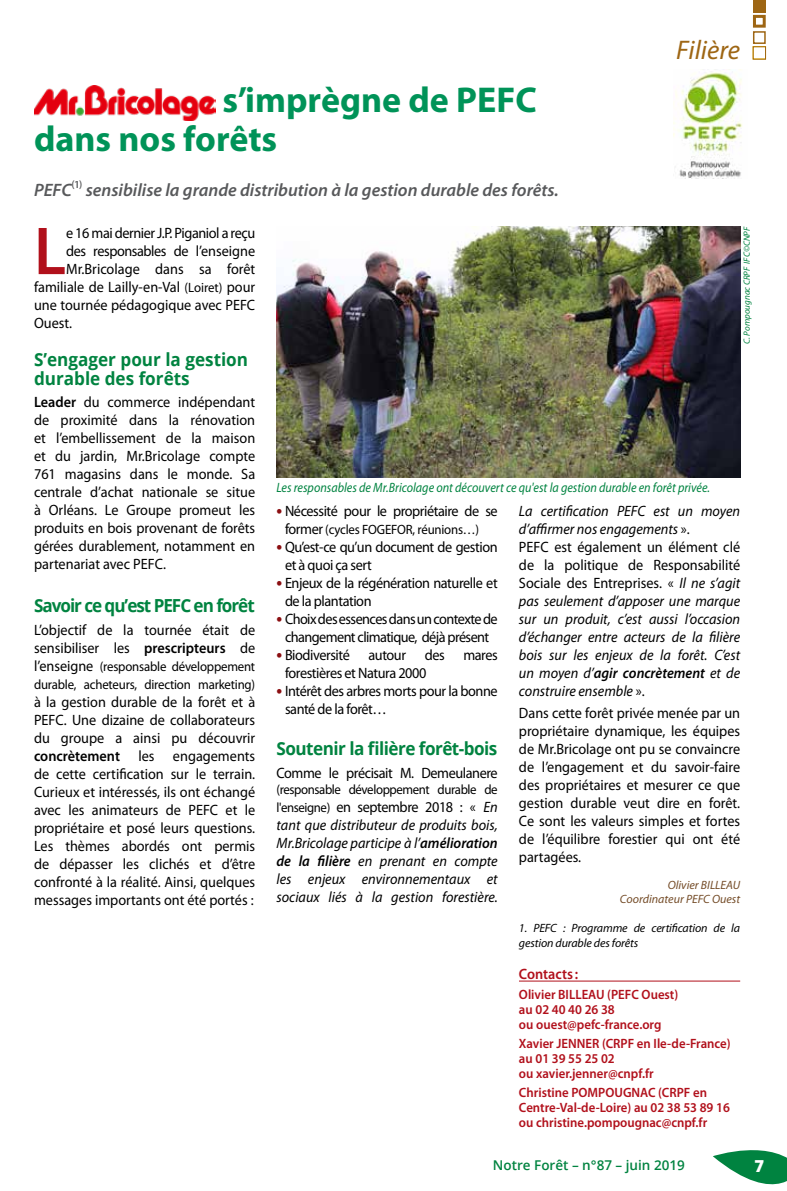
<style>
.page{position:relative;width:787px;height:1191px;background:#fff}
.page>*{position:absolute;margin:0;border:0;box-sizing:border-box;transform-origin:0 0}
.t1{font:600 68.4px "Myriad Pro";color:#b1101b;scale:.95 1}
.t2{font:700 36px "Myriad Pro";color:#009358}
.t3{font:italic 27px "Myriad Pro";color:#9e6614}
.t4{font:italic 600 18px "Myriad Pro";color:#58595b}
.t5{font:700 18px/19.5px "Open Sans";color:#008340;scale:.95 1}
.t6{font:700 18px "Open Sans";letter-spacing:-.03em;color:#008340;scale:.95 1}
.t7{font:700 18px "Open Sans";letter-spacing:-.06em;color:#008340;scale:.95 1}
.t8{font:800 16.5px "Open Sans";color:#fff}
.t9{font:15px/18px "Myriad Pro";letter-spacing:-.03em;color:#000;scale:.95 1}
.t10{font:italic 15px/18px "Myriad Pro";color:#000;text-align:justify;scale:.95 1}
.t11{font:15px/18px "Myriad Pro";color:#000;scale:.95 1}
.t12{font:600 15px "Myriad Pro";color:#b1101b;scale:.95 1}
.t13{font:600 13.5px/15px "Myriad Pro";color:#b1101b;scale:.95 1}
.t14{font:13.5px/18px "Myriad Pro";letter-spacing:-.015em;color:#000;scale:.95 1}
.t15{font:italic 13.5px "Myriad Pro";color:#008340;scale:.9 1}
.t16{font:600 13.5px "Open Sans";color:#008340}
.t17{font:italic 12px/14.7px "Myriad Pro";letter-spacing:-.01em;color:#000}
.t18{font:italic 12px/14.4px "Myriad Pro";color:#754d29;text-align:right}
.t19{font:italic 9px "Myriad Pro";color:#008340}
.s1{font-weight:400;font-style:normal}
.s2{font-size:13.5px}
.s3{font-weight:600}
.s4{font-size:15px}
.s5{font-weight:700;font-size:18px;color:#8b0f12}
.s6{font-style:normal;font-size:13.5px}
.s7{font-style:normal}
</style>
<div class="page">
<hr style="left:519px;top:980px;width:221px;height:1px;background:#b1101b">
<svg style="left:713px;top:1150px;width:74px;height:35px"></svg>
<img style="left:276px;top:226px;width:464px;height:251px">
<img style="left:673px;top:71px;width:69px;height:108px">
<div style="left:753px;top:0;width:12px;height:13px;background:#9e6614"></div>
<div style="left:753px;top:15px;width:12px;height:13px;border:3px solid #9e6614"></div>
<div style="left:753px;top:31px;width:12px;height:13px;border:2px solid #9e6614"></div>
<img style="left:34px;top:85px;width:181px;height:35px">
<h2 class="t2" style="left:222px;top:76px;width:316px">s’imprègne de PEFC</h2>
<h2 class="t2" style="left:34px;top:116px;width:245px">dans nos forêts</h2>
<p class="t4" style="left:34px;top:179px;width:526px">PEFC<span class="s1">⁽¹⁾</span> sensibilise la grande distribution à la gestion durable des forêts.</p>
<h3 class="t3" style="left:676px;top:33px;width:66px">Filière</h3>
<h1 class="t1" style="left:34px;top:208px;width:35px">L</h1>
<p class="t9" style="left:66px;top:224px;width:200px">e 16 mai dernier J.P. Piganiol a reçu</p>
<p class="t9" style="left:66px;top:242px;width:201px">des responsables de l’enseigne</p>
<p class="t11" style="left:66px;top:260px;width:201px">Mr.Bricolage dans sa forêt</p>
<p class="t11" style="left:34px;top:278px;width:234px">familiale de Lailly-en-Val <span class="s2">(Loiret)</span> pour</p>
<p class="t11" style="left:34px;top:296px;width:234px">une tournée pédagogique avec PEFC</p>
<p class="t9" style="left:34px;top:314px;width:42px">Ouest.</p>
<p class="t5" style="left:34px;top:349px;width:227px">S’engager pour la gestion durable des forêts</p>
<p class="t9" style="left:34px;top:393px;width:234px;text-align:justify"><span class="s3">Leader</span> du commerce indépendant de proximité dans la rénovation et l’embellissement de la maison et du jardin, Mr.Bricolage compte 761 magasins dans le monde. Sa centrale d’achat nationale se situe à Orléans. Le Groupe promeut les produits en bois provenant de forêts gérées durablement, notamment en partenariat avec PEFC.</p>
<p class="t7" style="left:34px;top:593px;width:234px">Savoir ce qu’est PEFC en forêt</p>
<p class="t11" style="left:34px;top:620px;width:234px">L’objectif de la tournée était de sensibiliser les <span class="s3">prescripteurs</span> de</p>
<p class="t14" style="left:34px;top:657px;width:234px"><span class="s4">l’enseigne</span> (responsable développement durable, acheteurs, direction marketing)</p>
<p class="t9" style="left:34px;top:692px;width:234px;text-align:justify">à la gestion durable de la forêt et à PEFC. Une dizaine de collaborateurs du groupe a ainsi pu découvrir <span class="s3">concrètement</span> les engagements de cette certification sur le terrain.<br>Curieux et intéressés, ils ont échangé avec les animateurs de PEFC et le propriétaire et posé leurs questions.<br>Les thèmes abordés ont permis de dépasser les clichés et d’être confronté à la réalité. Ainsi, quelques messages importants ont été portés :</p>
<p class="t19" style="left:741px;top:344px;width:119px;rotate:-90deg">C. Pompougnac CRPF IFC©CNPF</p>
<p class="t15" style="left:276px;top:479px;width:483px">Les responsables de Mr.Bricolage ont découvert ce qu'est la gestion durable en forêt privée.</p>
<p class="t9" style="left:276px;top:501px;width:234px"><span class="s5">•</span> Nécessité pour le propriétaire de se</p>
<p class="t14" style="left:285px;top:520px;width:206px"><span class="s4">former</span> (cycles FOGEFOR, réunions…)</p>
<p class="t9" style="left:285px;top:537px;width:225px;text-indent:-9px"><span class="s5">•</span> Qu’est-ce qu’un document de gestion et à quoi ça sert</p>
<p class="t9" style="left:285px;top:573px;width:225px;text-indent:-9px"><span class="s5">•</span> Enjeux de la régénération naturelle et de la plantation</p>
<p class="t9" style="left:276px;top:609px;width:234px;text-align:center"><span class="s5">•</span> Choix des essences dans un contexte de changement climatique, déjà présent</p>
<p class="t9" style="left:285px;top:645px;width:225px;text-indent:-9px"><span class="s5">•</span> Biodiversité autour des mares forestières et Natura 2000</p>
<p class="t9" style="left:285px;top:681px;width:225px;text-indent:-9px"><span class="s5">•</span> Intérêt des arbres morts pour la bonne santé de la forêt…</p>
<p class="t6" style="left:276px;top:736px;width:234px">Soutenir la filière forêt-bois</p>
<p class="t9" style="left:276px;top:763px;width:234px">Comme le précisait M. Demeulanere</p>
<p class="t14" style="left:276px;top:780px;width:234px">(responsable développement durable de</p>
<p class="t10" style="left:276px;top:797px;width:234px"><span class="s6">l'enseigne)</span> <span class="s7">en septembre 2018 : «</span> En tant que distributeur de produits bois, Mr.Bricolage participe à l’<span class="s3">amélioration de la filière</span> en prenant en compte les enjeux environnementaux et sociaux liés à la gestion forestière.</p>
<p class="t10" style="left:519px;top:501px;width:234px;text-align:left">La certification PEFC est un moyen d’affirmer nos engagements <span class="s7">».<br>PEFC est également un élément clé de la politique de Responsabilité Sociale des Entreprises. «</span> Il ne s’agit pas seulement d’apposer une marque sur un produit, c’est aussi l’occasion d’échanger entre acteurs de la filière bois sur les enjeux de la forêt. C’est un moyen d’<span class="s3">agir concrètement</span> et de construire ensemble <span class="s7">».</span></p>
<p class="t9" style="left:519px;top:704px;width:234px;text-align:justify">Dans cette forêt privée menée par un propriétaire dynamique, les équipes de Mr.Bricolage ont pu se convaincre de l’engagement et du savoir-faire des propriétaires et mesurer ce que gestion durable veut dire en forêt.<br>Ce sont les valeurs simples et fortes de l’équilibre forestier qui ont été partagées.</p>
<p class="t18" style="left:620px;top:877px;width:122px">Olivier BILLEAU<br>Coordinateur PEFC Ouest</p>
<p class="t17" style="left:519px;top:920px;width:223px">1. PEFC : Programme de certification de la gestion durable des forêts</p>
<p class="t12" style="left:519px;top:964px;width:64px">Contacts :</p>
<p class="t13" style="left:519px;top:986px;width:169px">Olivier BILLEAU (PEFC Ouest) au 02 40 40 26 38<br>ou ouest@pefc-france.org</p>
<p class="t13" style="left:519px;top:1035px;width:224px">Xavier JENNER (CRPF en Ile-de-France) au 01 39 55 25 02<br>ou xavier.jenner@cnpf.fr</p>
<p class="t13" style="left:519px;top:1084px;width:223px">Christine POMPOUGNAC (CRPF en<br>Centre-Val-de-Loire) au 02 38 53 89 16 ou christine.pompougnac@cnpf.fr</p>
<p class="t16" style="left:493px;top:1156px;width:193px">Notre Forêt – n°87 – juin 2019</p>
<p class="t8" style="left:754px;top:1153px;width:11px">7</p>
</div>
